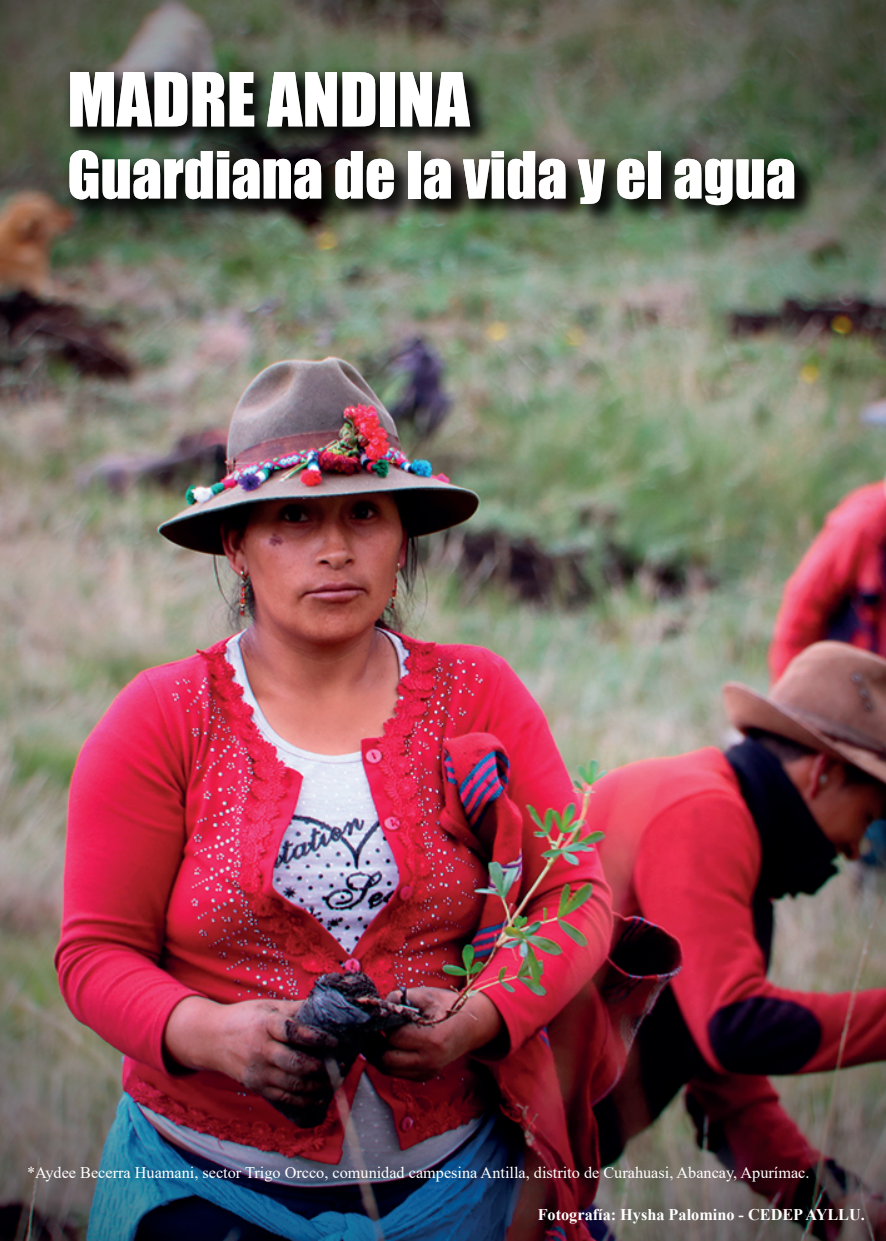
<style>
.page{position:relative;width:886px;height:1241px;background:#fff}
.page>*{position:absolute;margin:0;border:0;box-sizing:border-box;transform-origin:0 0}
.t1{font:68.75px "Impact";color:#fff}
.t2{font:60px "Impact";color:#fff}
.t3{font:16.25px "Times New Roman";color:#fff}
.t4{font:700 16.25px "Times New Roman";color:#fff}
</style>
<div class="page">
<img style="left:0;top:0;width:886px;height:1240px">
<img style="left:57px;top:55px;width:816px;height:217px">
<p class="t1" style="left:68px;top:46px;width:404px">MADRE ANDINA</p>
<p class="t2" style="left:68px;top:128px;width:730px">Guardiana de la vida y el agua</p>
<p class="t3" style="left:27px;top:1160px;width:784px">*Aydee Becerra Huamani, sector Trigo Orcco, comunidad campesina Antilla, distrito de Curahuasi, Abancay, Apurímac.</p>
<p class="t4" style="left:538px;top:1202px;width:329px">Fotografía: Hysha Palomino - CEDEP AYLLU.</p>
</div>
